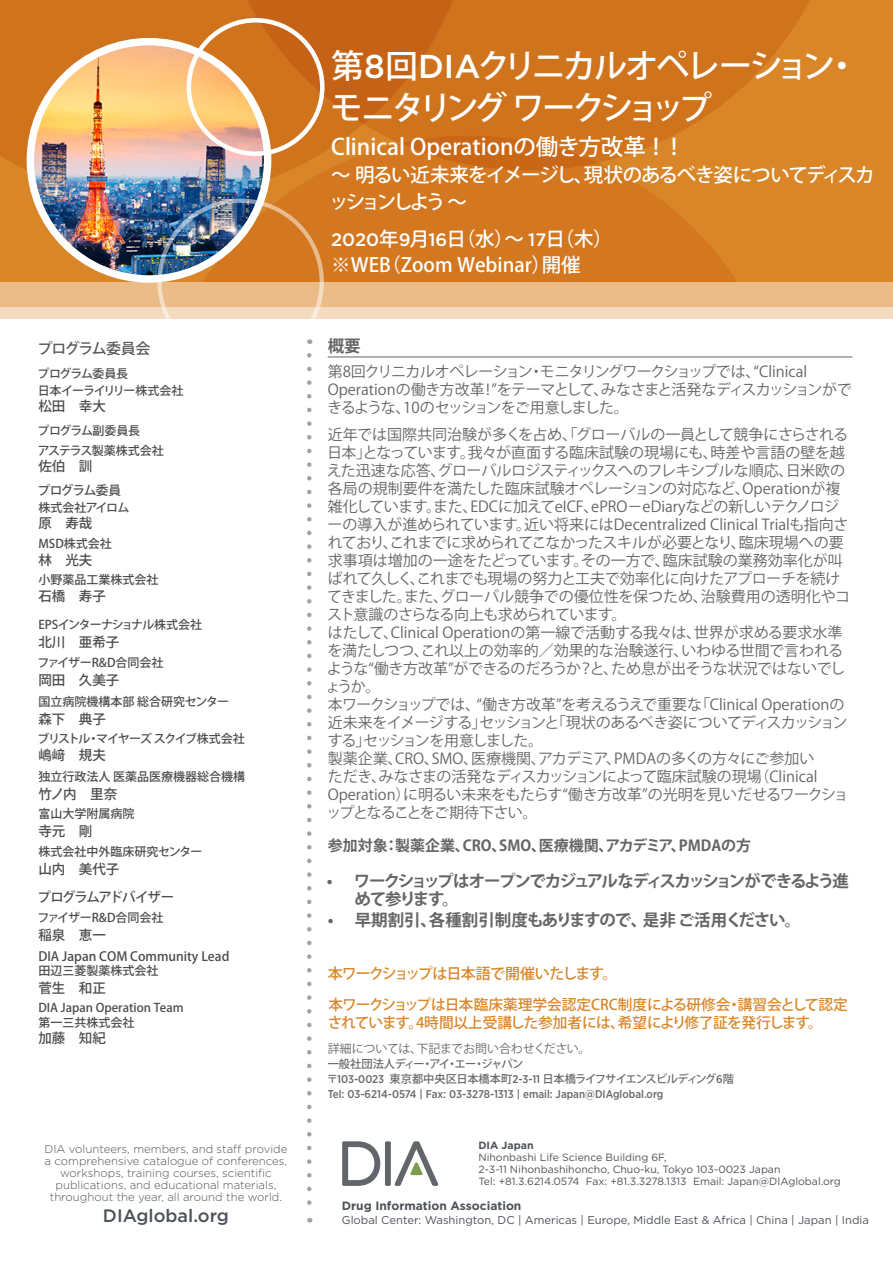
<style>
.page{position:relative;width:893px;height:1263px;background:#fff}
.page>*{position:absolute;margin:0;border:0;box-sizing:border-box;transform-origin:0 0}
.Cover_Title{font:500 33px/42px "Koz Go Pro";letter-spacing:-.115em;color:#fff}
.Cover_Title-2{font:500 22.5px "Koz Go Pro";color:#fff}
.Cover_Title-3{font:500 19.5px/27px "Koz Go Pro";letter-spacing:-.07em;color:#fff}
.Cover_Title-4{font:500 19.5px "Koz Go Pro";letter-spacing:-.05em;color:#fff}
.Cover_Title-5{font:500 19.5px "Koz Go Pro";color:#fff}
.t1{font:500 18px "Gotham";color:#4d5259}
.Speaker{font:700 16.5px/18px "Koz Go Pro";letter-spacing:-.105em;color:#656568}
.Speaker-2{font:700 16.5px "Koz Go Pro";letter-spacing:-.02em;color:#656568}
.Speaker-3{font:700 16.5px "Koz Go Pro";letter-spacing:-.08em;color:#656568}
.Speaker-4{font:15px/18px "Koz Go Pro";letter-spacing:-.01em;color:#656568}
.Speaker-5{font:15px/18px "Koz Go Pro";letter-spacing:-.04em;color:#656568}
.Speaker-6{font:700 15px "Koz Go Pro";color:#656568}
.Committee_Designati{font:500 15px "Koz Go Pro";letter-spacing:-.06em;color:#d98628}
.プログラム委員長{font:500 15px "Koz Go Pro";letter-spacing:-.05em;color:#57585a}
.Committee_Designati-2{font:500 14.7px/18px "Koz Go Pro";letter-spacing:-.02em;color:#d98628}
.Speaker_details{font:500 13.5px "Koz Go Pro";color:#4b4c4d}
.Speaker_details-2{font:500 13.5px "Koz Go Pro";letter-spacing:-.09em;color:#4b4c4d}
.Speaker_details-3{font:500 12.75px "Koz Go Pro";color:#4b4c4d}
.Speaker_details-4{font:500 12.75px "Koz Go Pro";letter-spacing:-.07em;color:#4b4c4d}
.Speaker_details-5{font:500 12px "Koz Go Pro";color:#4b4c4d}
.Speaker_details-6{font:500 12px "Koz Go Pro";letter-spacing:-.06em;color:#4b4c4d}
.t2{font:700 12px "Gotham";color:#4d5259}
.Speaker-7{font:12px "Koz Go Pro";letter-spacing:-.01em;color:#69696c}
.Speaker_details-7{font:500 12px "Koz Go Pro";letter-spacing:-.1em;color:#4b4c4d}
.Speaker_details-8{font:500 12px "Koz Go Pro";letter-spacing:-.02em;color:#4b4c4d}
.Speaker_details-9{font:500 12px "Koz Go Pro";letter-spacing:-.045em;color:#4b4c4d}
.Speaker_details-10{font:500 12px "Koz Go Pro";letter-spacing:-.05em;color:#4b4c4d}
.t3{font:300 11.4px/12px "Gotham";color:#4d5259;text-align:center}
.t4{font:11.25px "Gotham";color:#4d5259}
.Speaker-8{font:500 11.25px "Koz Go Pro";letter-spacing:-.04em;color:#69696c}
.Speaker-9{font:500 11.25px "Gotham Narrow";color:#69696c}
.t5{font:10.5px/12px "Gotham";color:#4d5259}
.t6{font:700 10.5px "Gotham";color:#4d5259}
.s1{font-family:"Gotham"}
.s2{font-family:"Gotham";font-size:18px}
.s3{font-family:"Gotham Narrow"}
</style>
<div class="page">
<div style="left:0;top:0;width:893px;height:293px;background:#d98628"></div>
<svg style="left:0;top:0;width:211px;height:198px;background:#d17926"></svg>
<svg style="left:211px;top:0;width:599px;height:136px;background:#ce731f"></svg>
<svg style="left:190px;top:136px;width:547px;height:146px;fill:#d37820"></svg>
<div style="left:0;top:282px;width:893px;height:25px;background:#ebbc88"></div>
<div style="left:0;top:308px;width:893px;height:11px;background:#f4dbbe"></div>
<img style="left:30px;top:42px;width:238px;height:237px;border-radius:119px">
<div style="left:27px;top:38px;width:244px;height:245px;border:7px solid #fff;border-radius:50%"></div>
<div style="left:157px;top:199px;width:167px;height:166px;border:4px solid #fff;border-radius:50%"></div>
<svg style="left:307px;top:355px;width:5px;height:867px"></svg>
<div style="left:187px;top:18px;width:138px;height:138px;border:4px solid #fff;border-radius:50%"></div>
<svg style="left:342px;top:1141px;width:97px;height:45px"></svg>
<hr style="left:328px;top:357px;width:524px;height:1px;background:#656568">
<p class="プログラム委員長" style="left:37px;top:339px;width:115px">プログラム委員会</p>
<p class="Speaker_details-10" style="left:38px;top:366px;width:92px">プログラム委員長</p>
<p class="Speaker_details-6" style="left:38px;top:383px;width:147px">日本イーライリリー株式会社</p>
<p class="Speaker_details" style="left:38px;top:398px;width:69px">松田　幸大</p>
<p class="Speaker_details-9" style="left:38px;top:423px;width:104px">プログラム副委員長</p>
<p class="Speaker_details-8" style="left:38px;top:443px;width:128px">アステラス製薬株式会社</p>
<p class="Speaker_details" style="left:38px;top:458px;width:56px">佐伯　訓</p>
<p class="Speaker_details-4" style="left:38px;top:483px;width:85px">プログラム委員</p>
<p class="Speaker_details-6" style="left:38px;top:500px;width:93px">株式会社アイロム</p>
<p class="Speaker_details" style="left:38px;top:515px;width:56px">原　寿哉</p>
<p class="Speaker_details-5" style="left:38px;top:536px;width:75px">MSD株式会社</p>
<p class="Speaker_details" style="left:38px;top:551px;width:56px">林　光夫</p>
<p class="Speaker_details-5" style="left:38px;top:572px;width:122px">小野薬品工業株式会社</p>
<p class="Speaker_details" style="left:38px;top:587px;width:69px">石橋　寿子</p>
<p class="Speaker_details-6" style="left:38px;top:617px;width:165px">EPSインターナショナル株式会社</p>
<p class="Speaker_details" style="left:38px;top:633px;width:83px">北川　亜希子</p>
<p class="Speaker_details-5" style="left:38px;top:654px;width:127px">ファイザーR&amp;D合同会社</p>
<p class="Speaker_details" style="left:38px;top:671px;width:83px">岡田　久美子</p>
<p class="Speaker_details-5" style="left:38px;top:693px;width:192px">国立病院機構本部 総合研究センター</p>
<p class="Speaker_details" style="left:38px;top:710px;width:69px">森下　典子</p>
<p class="Speaker_details-7" style="left:38px;top:731px;width:209px">ブリストル・マイヤーズ スクイブ株式会社</p>
<p class="Speaker_details" style="left:38px;top:746px;width:69px">嶋﨑　規夫</p>
<p class="Speaker_details-5" style="left:38px;top:768px;width:208px">独立行政法人 医薬品医療機器総合機構</p>
<p class="Speaker_details" style="left:38px;top:785px;width:80px">竹ノ内　里奈</p>
<p class="Speaker_details-5" style="left:38px;top:806px;width:98px">富山大学附属病院</p>
<p class="Speaker_details" style="left:38px;top:822px;width:56px">寺元　剛</p>
<p class="Speaker_details-5" style="left:38px;top:843px;width:166px">株式会社中外臨床研究センター</p>
<p class="Speaker_details" style="left:38px;top:860px;width:83px">山内　美代子</p>
<p class="Speaker_details-2" style="left:38px;top:888px;width:138px">プログラムアドバイザー</p>
<p class="Speaker_details-5" style="left:38px;top:910px;width:127px">ファイザーR&amp;D合同会社</p>
<p class="Speaker_details" style="left:38px;top:927px;width:69px">稲泉　恵一</p>
<p class="Speaker_details-3" style="left:38px;top:948px;width:192px">DIA Japan COM Community Lead</p>
<p class="Speaker_details-5" style="left:38px;top:963px;width:122px">田辺三菱製薬株式会社</p>
<p class="Speaker_details" style="left:38px;top:979px;width:69px">菅生　和正</p>
<p class="Speaker_details-5" style="left:38px;top:1000px;width:147px">DIA Japan Operation Team</p>
<p class="Speaker_details-5" style="left:38px;top:1015px;width:98px">第一三共株式会社</p>
<p class="Speaker_details" style="left:38px;top:1029px;width:69px">加藤　知紀</p>
<p class="t3" style="left:45px;top:1143px;width:244px">DIA volunteers, members, and staff provide a comprehensive catalogue of conferences, workshops, training courses, scientific publications, and educational materials, throughout the year, all around the world.</p>
<p class="t1" style="left:103px;top:1204px;width:127px">DIAglobal.org</p>
<p class="Cover_Title" style="left:330px;top:47px;width:530px">第<span class="s1">8</span>回<span class="s1">DIA</span>クリニカルオペレーション・モニタリング ワークショップ</p>
<p class="Cover_Title-2" style="left:331px;top:132px;width:347px">Clinical Operationの働き方改革 ！ !</p>
<p class="Cover_Title-3" style="left:329px;top:162px;width:547px">～ 明るい近未来をイメージし、現状のあるべき姿についてディスカッションしよう ～</p>
<p class="Cover_Title-4" style="left:331px;top:227px;width:283px"><span class="s2">2020</span>年<span class="s2">9</span>月<span class="s2">16</span>日（水）～ <span class="s2">17</span>日（木）</p>
<p class="Cover_Title-5" style="left:331px;top:252px;width:251px">※WEB（Zoom Webinar）開催</p>
<p class="Speaker-3" style="left:328px;top:336px;width:34px">概要</p>
<p class="Speaker-5" style="left:327px;top:363px;width:526px">第8回クリニカルオペレーション・モニタリングワークショップでは、“Clinical<br>Operationの働き方改革！”をテーマとして、みなさまと活発なディスカッションができるような、10のセッションをご用意しました。</p>
<p class="Speaker-4" style="left:327px;top:426px;width:525px">近年では国際共同治験が多くを占め、「グローバルの一員として競争にさらされる日本」となっています。我々が直面する臨床試験の現場にも、時差や言語の壁を越えた迅速な応答、グローバルロジスティックスへのフレキシブルな順応、日米欧の各局の規制要件を満たした臨床試験オペレーションの対応など、Operationが複雑化しています。また、EDCに加えてeICF、ePRO－eDiaryなどの新しいテクノロジーの導入が進められています。近い将来にはDecentralized Clinical Trialも指向されており、これまでに求められてこなかったスキルが必要となり、臨床現場への要求事項は増加の一途をたどっています。その一方で、臨床試験の業務効率化が叫ばれて久しく、これまでも現場の努力と工夫で効率化に向けたアプローチを続けてきました。また、グローバル競争での優位性を保つため、治験費用の透明化やコスト意識のさらなる向上も求められています。</p>
<p class="Speaker-4" style="left:326px;top:624px;width:521px">はたして、Clinical Operationの第一線で活動する我々は、世界が求める要求水準を満たしつつ、これ以上の効率的／効果的な治験遂行、いわゆる世間で言われるような“働き方改革”ができるのだろうか？と、ため息が出そうな状況ではないでしょうか。</p>
<p class="Speaker-5" style="left:328px;top:696px;width:521px">本ワークショップでは、“働き方改革”を考えるうえで重要な「Clinical Operationの近未来をイメージする」セッションと「現状のあるべき姿についてディスカッションする」セッションを用意しました。</p>
<p class="Speaker-4" style="left:326px;top:750px;width:524px">製薬企業、CRO、SMO、医療機関、アカデミア、PMDAの多くの方々にご参加い<br>ただき、みなさまの活発なディスカッションによって臨床試験の現場（Clinical Operation）に明るい未来をもたらす“働き方改革”の光明を見いだせるワークショップとなることをご期待下さい。</p>
<p class="Speaker-6" style="left:328px;top:836px;width:425px">参加対象：製薬企業、CRO、SMO、医療機関、アカデミア、PMDAの方</p>
<p class="Speaker" style="left:354px;top:873px;width:496px;text-indent:-28px">• ワークショップはオープンでカジュアルなディスカッションができるよう進めて参ります。</p>
<p class="Speaker-2" style="left:328px;top:909px;width:475px">• 早期割引、各種割引制度もありますので、是非ご活用ください。</p>
<p class="Committee_Designati" style="left:328px;top:963px;width:291px">本ワークショップは日本語で開催いたします。</p>
<p class="Committee_Designati-2" style="left:328px;top:996px;width:522px">本ワークショップは日本臨床薬理学会認定CRC制度による研修会・講習会として認定されています。4時間以上受講した参加者には、希望により修了証を発行します。</p>
<p class="Speaker-7" style="left:328px;top:1041px;width:264px">詳細については、下記までお問い合わせください。</p>
<p class="Speaker-8" style="left:328px;top:1056px;width:197px">一般社団法人ディー・アイ・エー・ジャパン</p>
<p class="Speaker-8" style="left:327px;top:1072px;width:409px">〒<span class="s3">103-0023</span> 東京都中央区日本橋本町<span class="s3">2-3-11</span> 日本橋ライフサイエンスビルディング<span class="s3">6</span>階</p>
<p class="Speaker-9" style="left:328px;top:1087px;width:337px">Tel: 03-6214-0574 | Fax: 03-3278-1313 | email: Japan@DIAglobal.org</p>
<p class="t6" style="left:478px;top:1138px;width:57px">DIA Japan</p>
<p class="t5" style="left:478px;top:1151px;width:364px">Nihonbashi Life Science Building 6F,<br>2-3-11 Nihonbashihoncho, Chuo-ku, Tokyo 103-0023 Japan<br>Tel: +81.3.6214.0574 Fax: +81.3.3278.1313 Email: Japan@DIAglobal.org</p>
<p class="t2" style="left:342px;top:1198px;width:181px">Drug Information Association</p>
<p class="t4" style="left:342px;top:1212px;width:529px">Global Center: Washington, DC | Americas | Europe, Middle East &amp; Africa | China | Japan | India</p>
</div>
